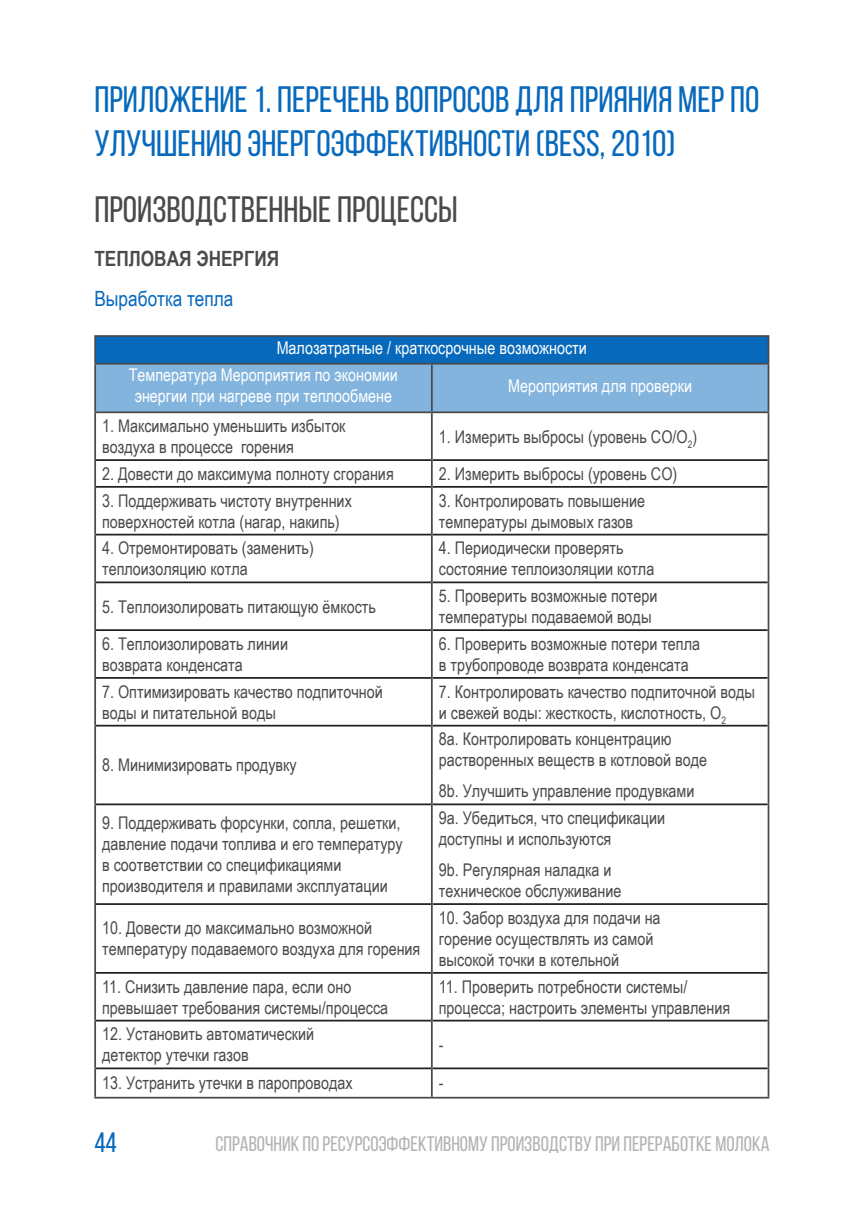
<style>
.page{position:relative;width:854px;height:1211px;background:#fff}
.page>*{position:absolute;margin:0;border:0;box-sizing:border-box;transform-origin:0 0}
.Стиль_абзаца_заголов{font:36.75px/44.1px "Bebas Neue";color:#0769bc}
.Стиль_абзаца_заголов-2{font:36.75px "Bebas Neue";color:#4a4a4a}
.t1{font:28px "Bebas Neue";color:#0769bc}
.t2{font:21px "Bebas Neue";color:#b3b3b3}
.основной_текст{font:700 21px "Arial Narrow";color:#4a4a4a}
.основной_текст-2{font:21px "Arial Narrow";color:#0769bc}
.основной_текст-3{font:17.5px/21px "Arial Narrow";color:#4a4a4a}
.основной_текст-4{font:17.5px/21px "Arial Narrow";color:#fff;text-align:center}
</style>
<div class="page">
<div style="left:95px;top:336px;width:673px;height:28px;background:#0769bc"></div>
<div style="left:96px;top:364px;width:671px;height:47px;background:#83b4de"></div>
<svg style="left:96px;top:413px;width:671px;height:683px"></svg>
<hr style="left:96px;top:459px;width:335px;height:2px;background:#231f20">
<hr style="left:432px;top:459px;width:335px;height:2px;background:#231f20">
<hr style="left:96px;top:486px;width:335px;height:1px;background:#231f20">
<hr style="left:432px;top:486px;width:335px;height:1px;background:#231f20">
<hr style="left:96px;top:533px;width:335px;height:2px;background:#231f20">
<hr style="left:432px;top:533px;width:335px;height:2px;background:#231f20">
<hr style="left:96px;top:581px;width:335px;height:2px;background:#231f20">
<hr style="left:432px;top:581px;width:335px;height:2px;background:#231f20">
<hr style="left:96px;top:629px;width:335px;height:2px;background:#231f20">
<hr style="left:432px;top:629px;width:335px;height:2px;background:#231f20">
<hr style="left:96px;top:677px;width:335px;height:1px;background:#231f20">
<hr style="left:432px;top:677px;width:335px;height:1px;background:#231f20">
<hr style="left:96px;top:724px;width:335px;height:2px;background:#231f20">
<hr style="left:432px;top:724px;width:335px;height:2px;background:#231f20">
<hr style="left:96px;top:803px;width:335px;height:2px;background:#231f20">
<hr style="left:432px;top:803px;width:335px;height:2px;background:#231f20">
<hr style="left:96px;top:903px;width:335px;height:2px;background:#231f20">
<hr style="left:432px;top:903px;width:335px;height:2px;background:#231f20">
<hr style="left:96px;top:971px;width:335px;height:2px;background:#231f20">
<hr style="left:432px;top:971px;width:335px;height:2px;background:#231f20">
<hr style="left:96px;top:1019px;width:335px;height:2px;background:#231f20">
<hr style="left:432px;top:1019px;width:335px;height:2px;background:#231f20">
<hr style="left:96px;top:1067px;width:335px;height:2px;background:#231f20">
<hr style="left:432px;top:1067px;width:335px;height:2px;background:#231f20">
<hr style="left:94px;top:363px;width:337px;height:1px;background:#4a4a4a">
<hr style="left:431px;top:363px;width:338px;height:1px;background:#4a4a4a">
<hr style="left:431px;top:364px;width:1px;height:47px;background:#4a4a4a">
<hr style="left:94px;top:411px;width:337px;height:2px;background:#4a4a4a">
<hr style="left:431px;top:411px;width:338px;height:2px;background:#4a4a4a">
<hr style="left:431px;top:413px;width:1px;height:47px;background:#4a4a4a">
<svg style="left:431px;top:460px;width:1px;height:27px"></svg>
<hr style="left:431px;top:487px;width:1px;height:47px;background:#4a4a4a">
<hr style="left:431px;top:534px;width:1px;height:48px;background:#4a4a4a">
<hr style="left:431px;top:582px;width:1px;height:48px;background:#4a4a4a">
<hr style="left:431px;top:630px;width:1px;height:48px;background:#4a4a4a">
<hr style="left:431px;top:678px;width:1px;height:47px;background:#4a4a4a">
<hr style="left:431px;top:725px;width:1px;height:79px;background:#4a4a4a">
<hr style="left:431px;top:804px;width:1px;height:100px;background:#4a4a4a">
<hr style="left:431px;top:904px;width:1px;height:68px;background:#4a4a4a">
<hr style="left:431px;top:972px;width:1px;height:48px;background:#4a4a4a">
<hr style="left:431px;top:1020px;width:1px;height:48px;background:#4a4a4a">
<svg style="left:431px;top:1068px;width:1px;height:28px"></svg>
<hr style="left:94px;top:335px;width:337px;height:2px;background:#4a4a4a">
<hr style="left:94px;top:337px;width:2px;height:26px;background:#4a4a4a">
<hr style="left:431px;top:335px;width:338px;height:2px;background:#4a4a4a">
<hr style="left:767px;top:337px;width:2px;height:26px;background:#4a4a4a">
<hr style="left:94px;top:364px;width:2px;height:47px;background:#4a4a4a">
<hr style="left:767px;top:364px;width:2px;height:47px;background:#4a4a4a">
<hr style="left:94px;top:413px;width:2px;height:47px;background:#4a4a4a">
<hr style="left:767px;top:413px;width:2px;height:47px;background:#4a4a4a">
<hr style="left:94px;top:460px;width:2px;height:27px;background:#4a4a4a">
<hr style="left:767px;top:460px;width:2px;height:27px;background:#4a4a4a">
<hr style="left:94px;top:487px;width:2px;height:47px;background:#4a4a4a">
<hr style="left:767px;top:487px;width:2px;height:47px;background:#4a4a4a">
<hr style="left:94px;top:534px;width:2px;height:48px;background:#4a4a4a">
<hr style="left:767px;top:534px;width:2px;height:48px;background:#4a4a4a">
<hr style="left:94px;top:582px;width:2px;height:48px;background:#4a4a4a">
<hr style="left:767px;top:582px;width:2px;height:48px;background:#4a4a4a">
<hr style="left:94px;top:630px;width:2px;height:48px;background:#4a4a4a">
<hr style="left:767px;top:630px;width:2px;height:48px;background:#4a4a4a">
<hr style="left:94px;top:678px;width:2px;height:47px;background:#4a4a4a">
<hr style="left:767px;top:678px;width:2px;height:47px;background:#4a4a4a">
<hr style="left:94px;top:725px;width:2px;height:79px;background:#4a4a4a">
<hr style="left:767px;top:725px;width:2px;height:79px;background:#4a4a4a">
<hr style="left:94px;top:804px;width:2px;height:100px;background:#4a4a4a">
<hr style="left:767px;top:804px;width:2px;height:100px;background:#4a4a4a">
<hr style="left:94px;top:904px;width:2px;height:68px;background:#4a4a4a">
<hr style="left:767px;top:904px;width:2px;height:68px;background:#4a4a4a">
<hr style="left:94px;top:972px;width:2px;height:48px;background:#4a4a4a">
<hr style="left:767px;top:972px;width:2px;height:48px;background:#4a4a4a">
<hr style="left:94px;top:1020px;width:2px;height:48px;background:#4a4a4a">
<hr style="left:767px;top:1020px;width:2px;height:48px;background:#4a4a4a">
<hr style="left:94px;top:1068px;width:2px;height:28px;background:#4a4a4a">
<hr style="left:767px;top:1068px;width:2px;height:28px;background:#4a4a4a">
<hr style="left:94px;top:1096px;width:337px;height:2px;background:#4a4a4a">
<hr style="left:431px;top:1096px;width:338px;height:2px;background:#4a4a4a">
<p class="Стиль_абзаца_заголов" style="left:94px;top:77px;width:666px">ПРИЛОЖЕНИЕ 1. ПЕРЕЧЕНЬ ВОПРОСОВ ДЛЯ ПРИЯНИЯ МЕР ПО<br>УЛУЧШЕНИЮ ЭНЕРГОЭФФЕКТИВНОСТИ (BESS, 2010)</p>
<p class="Стиль_абзаца_заголов-2" style="left:94px;top:189px;width:364px">ПРОИЗВОДСТВЕННЫЕ ПРОЦЕССЫ</p>
<p class="основной_текст" style="left:94px;top:242px;width:186px">ТЕПЛОВАЯ ЭНЕРГИЯ</p>
<p class="основной_текст-2" style="left:94px;top:283px;width:141px">Выработка тепла</p>
<p class="основной_текст-4" style="left:276px;top:336px;width:311px">Малозатратные / краткосрочные возможности</p>
<p class="основной_текст-4" style="left:129px;top:364px;width:270px">Температура Мероприятия по экономии энергии при нагреве при теплообмене</p>
<p class="основной_текст-4" style="left:508px;top:374px;width:185px">Мероприятия для проверки</p>
<p class="основной_текст-3" style="left:102px;top:415px;width:245px">1. Максимально уменьшить избыток воздуха в процессе горения</p>
<p class="основной_текст-3" style="left:438px;top:425px;width:260px">1. Измерить выбросы (уровень CO/O<sub>2</sub>)</p>
<p class="основной_текст-3" style="left:102px;top:462px;width:293px">2. Довести до максимума полноту сгорания</p>
<p class="основной_текст-3" style="left:438px;top:462px;width:240px">2. Измерить выбросы (уровень CO)</p>
<p class="основной_текст-3" style="left:102px;top:489px;width:251px">3. Поддерживать чистоту внутренних поверхностей котла (нагар, накипь)</p>
<p class="основной_текст-3" style="left:438px;top:489px;width:208px">3. Контролировать повышение температуры дымовых газов</p>
<p class="основной_текст-3" style="left:102px;top:537px;width:213px">4. Отремонтировать (заменить) теплоизоляцию котла</p>
<p class="основной_текст-3" style="left:438px;top:537px;width:217px">4. Периодически проверять состояние теплоизоляции котла</p>
<p class="основной_текст-3" style="left:102px;top:595px;width:275px">5. Теплоизолировать питающую ёмкость</p>
<p class="основной_текст-3" style="left:438px;top:585px;width:220px">5. Проверить возможные потери температуры подаваемой воды</p>
<p class="основной_текст-3" style="left:102px;top:632px;width:187px">6. Теплоизолировать линии возврата конденсата</p>
<p class="основной_текст-3" style="left:438px;top:632px;width:263px">6. Проверить возможные потери тепла в трубопроводе возврата конденсата</p>
<p class="основной_текст-3" style="left:102px;top:680px;width:282px">7. Оптимизировать качество подпиточной воды и питательной воды</p>
<p class="основной_текст-3" style="left:438px;top:680px;width:318px">7. Контролировать качество подпиточной воды и свежей воды: жесткость, кислотность, O<sub>2</sub></p>
<p class="основной_текст-3" style="left:102px;top:754px;width:196px">8. Минимизировать продувку</p>
<p class="основной_текст-3" style="left:438px;top:728px;width:270px">8a. Контролировать концентрацию растворенных веществ в котловой воде</p>
<p class="основной_текст-3" style="left:438px;top:780px;width:257px">8b. Улучшить управление продувками</p>
<p class="основной_текст-3" style="left:102px;top:811px;width:302px">9. Поддерживать форсунки, сопла, решетки, давление подачи топлива и его температуру в соответствии со спецификациями производителя и правилами эксплуатации</p>
<p class="основной_текст-3" style="left:438px;top:806px;width:228px">9a. Убедиться, что спецификации доступны и используются</p>
<p class="основной_текст-3" style="left:438px;top:858px;width:184px">9b. Регулярная наладка и техническое обслуживание</p>
<p class="основной_текст-3" style="left:102px;top:917px;width:319px">10. Довести до максимально возможной температуру подаваемого воздуха для горения</p>
<p class="основной_текст-3" style="left:438px;top:906px;width:223px">10. Забор воздуха для подачи на горение осуществлять из самой высокой точки в котельной</p>
<p class="основной_текст-3" style="left:102px;top:975px;width:287px">11. Снизить давление пара, если оно превышает требования системы/процесса</p>
<p class="основной_текст-3" style="left:438px;top:975px;width:293px">11. Проверить потребности системы/ процесса; настроить элементы управления</p>
<p class="основной_текст-3" style="left:102px;top:1023px;width:213px">12. Установить автоматический детектор утечки газов</p>
<p class="основной_текст-3" style="left:438px;top:1033px;width:6px">-</p>
<p class="основной_текст-3" style="left:102px;top:1072px;width:252px">13. Устранить утечки в паропроводах</p>
<p class="основной_текст-3" style="left:438px;top:1072px;width:6px">-</p>
<p class="t1" style="left:94px;top:1126px;width:24px">44</p>
<p class="t2" style="left:215px;top:1132px;width:555px">справочник по ресурсоэффективному производству при переработке молока</p>
</div>
